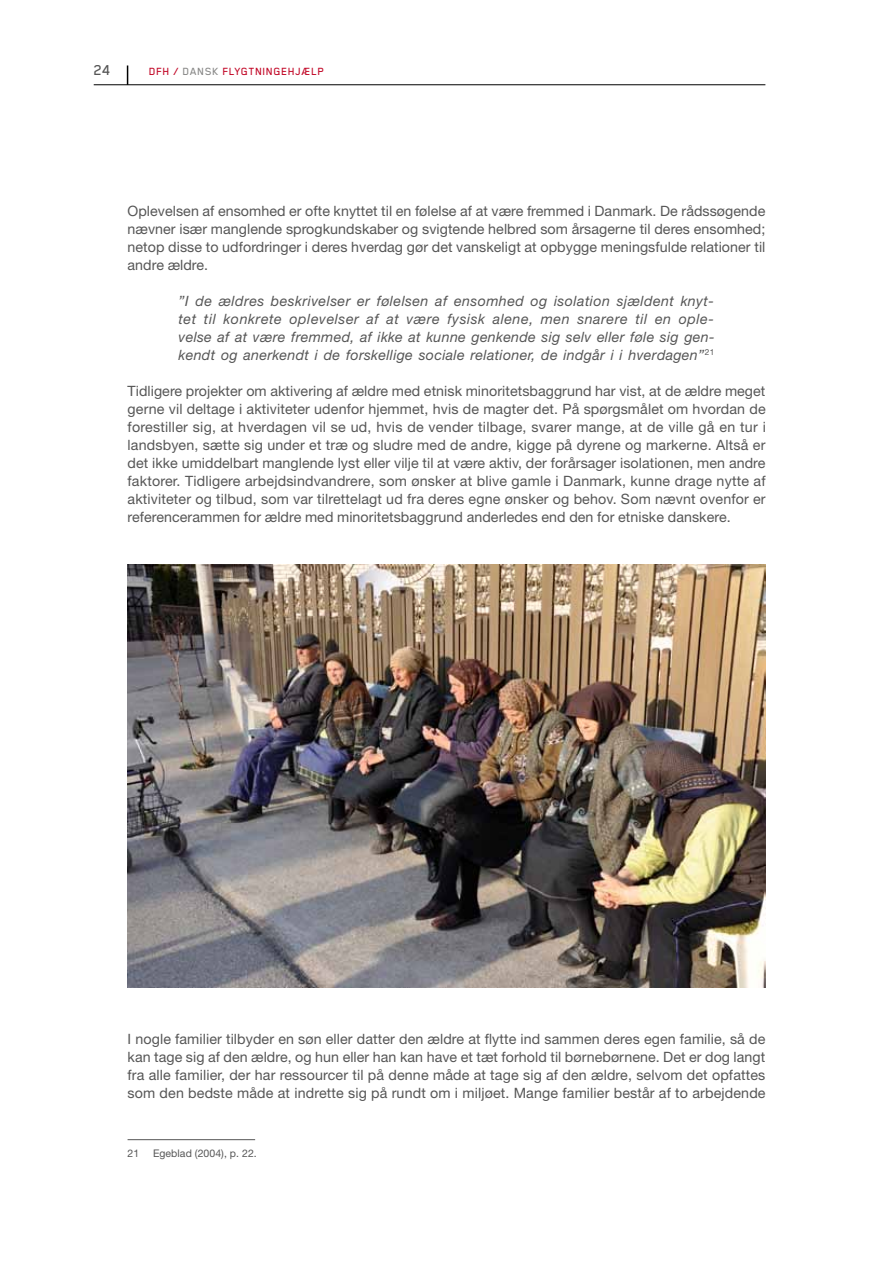
<style>
.page{position:relative;width:893px;height:1263px;background:#fff}
.page>*{position:absolute;margin:0;border:0;box-sizing:border-box;transform-origin:0 0}
.t1{font:500 16.5px "Blender Pro";color:#565656}
.t2{font:14.25px/18px "Helvetica Neue";letter-spacing:.005em;color:#565656;text-align:justify}
.t3{font:italic 14.25px/18px "Helvetica Neue";letter-spacing:.02em;color:#565656;text-align:justify}
.t4{font:500 12px "Blender Pro";letter-spacing:.05em;color:#c10525}
.t5{font:10.5px "Helvetica Neue";letter-spacing:.005em;color:#565656}
.s1{color:#878786}
</style>
<div class="page">
<hr style="left:94px;top:85px;width:671px;height:1px;background:#000">
<svg style="left:127px;top:65px;width:1px;height:20px"></svg>
<img style="left:128px;top:564px;width:637px;height:424px">
<hr style="left:128px;top:1139px;width:127px;height:1px;background:#565656">
<p class="t1" style="left:94px;top:62px;width:18px">24</p>
<p class="t4" style="left:149px;top:65px;width:176px">DFH / <span class="s1">DANSK</span> FLYGTNINGEHJÆLP</p>
<p class="t2" style="left:128px;top:202px;width:639px">Oplevelsen af ensomhed er ofte knyttet til en følelse af at være fremmed i Danmark. De rådssøgende nævner især manglende sprogkundskaber og svigtende helbred som årsagerne til deres ensomhed; netop disse to udfordringer i deres hverdag gør det vanskeligt at opbygge meningsfulde relationer til andre ældre.</p>
<p class="t3" style="left:179px;top:292px;width:537px">”I de ældres beskrivelser er følelsen af ensomhed og isolation sjældent knyt&shy;tet til konkrete oplevelser af at være fysisk alene, men snarere til en ople&shy;velse af at være fremmed, af ikke at kunne genkende sig selv eller føle sig gen&shy;kendt og anerkendt i de forskellige sociale relationer, de indgår i i hverdagen”<sup>21</sup></p>
<p class="t2" style="left:128px;top:382px;width:640px">Tidligere projekter om aktivering af ældre med etnisk minoritetsbaggrund har vist, at de ældre meget gerne vil deltage i aktiviteter udenfor hjemmet, hvis de magter det. På spørgsmålet om hvordan de forestiller sig, at hverdagen vil se ud, hvis de vender tilbage, svarer mange, at de ville gå en tur i landsbyen, sætte sig under et træ og sludre med de andre, kigge på dyrene og markerne. Altså er det ikke umiddelbart manglende lyst eller vilje til at være aktiv, der forårsager isolationen, men andre faktorer. Tidligere arbejdsindvandrere, som ønsker at blive gamle i Danmark, kunne drage nytte af aktiviteter og tilbud, som var tilrettelagt ud fra deres egne ønsker og behov. Som nævnt ovenfor er referencerammen for ældre med minoritetsbaggrund anderledes end den for etniske danskere.</p>
<p class="t2" style="left:128px;top:1030px;width:640px">I nogle familier tilbyder en søn eller datter den ældre at flytte ind sammen deres egen familie, så de kan tage sig af den ældre, og hun eller han kan have et tæt forhold til børnebørnene. Det er dog langt fra alle familier, der har ressourcer til på denne måde at tage sig af den ældre, selvom det opfattes som den bedste måde at indrette sig på rundt om i miljøet. Mange familier består af to arbejdende</p>
<p class="t5" style="left:128px;top:1147px;width:13px">21</p>
<p class="t5" style="left:153px;top:1147px;width:105px">Egeblad (2004), p. 22.</p>
</div>
